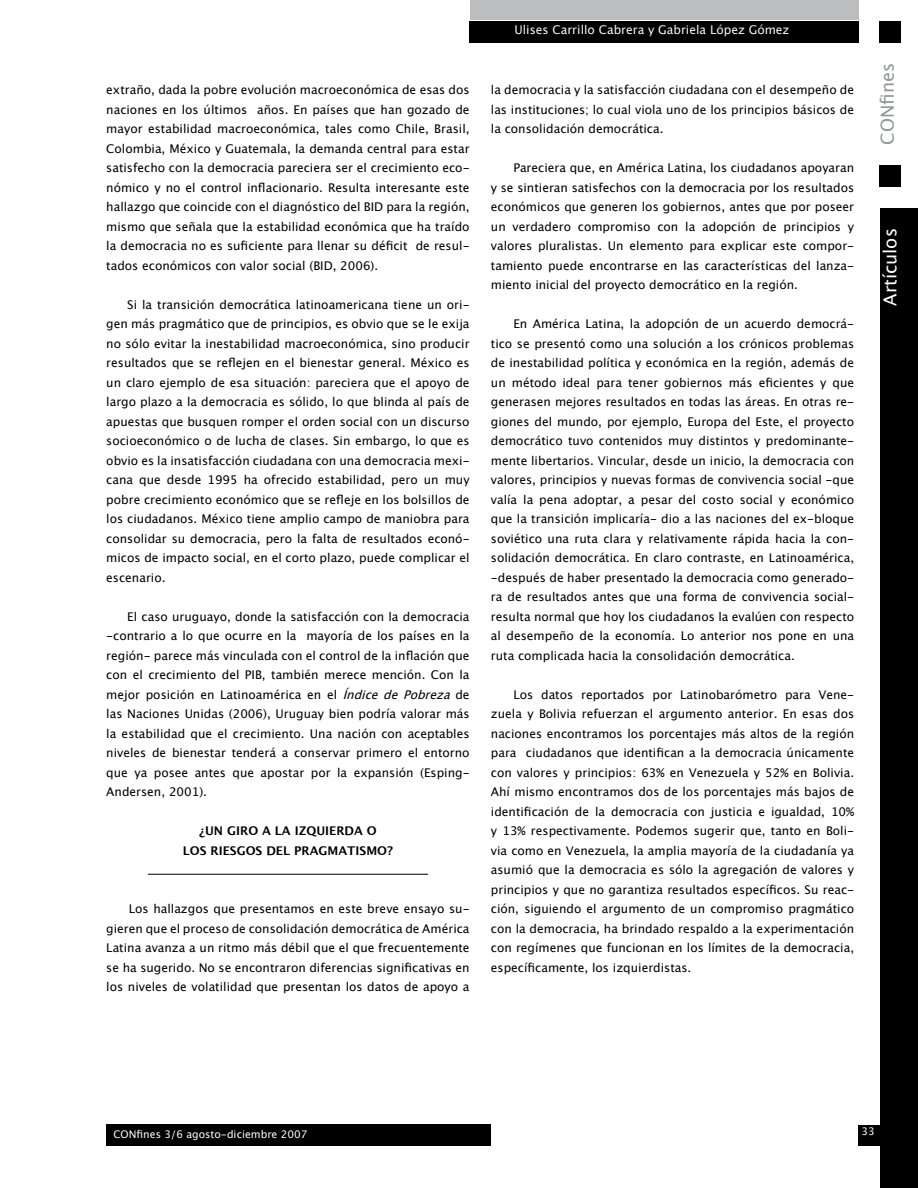
<style>
.page{position:relative;width:918px;height:1188px;background:#fff}
.page>*{position:absolute;margin:0;border:0;box-sizing:border-box;transform-origin:0 0}
.t1{font:18px "Lucida Grande";color:#fff}
.t2{font:18px "Lucida Grande";color:#939598}
.t3{font:12px/19.5px "Lucida Grande";color:#000;text-align:justify}
.t4{font:700 12px/19.5px "Lucida Grande";color:#000;text-align:center}
.t5{font:12px "Lucida Grande";color:#f5f5f6}
.t6{font:10.5px "Lucida Grande";color:#fcfcfc}
.s1{font-style:italic}
</style>
<div class="page">
<div style="left:880px;top:208px;width:38px;height:980px;background:#000"></div>
<div style="left:469px;top:21px;width:389px;height:21px;background:#000"></div>
<div style="left:470px;top:0;width:388px;height:19px;background:#bcbdbf"></div>
<div style="left:879px;top:21px;width:22px;height:21px;background:#000"></div>
<div style="left:879px;top:166px;width:22px;height:21px;background:#000"></div>
<div style="left:106px;top:1124px;width:385px;height:21px;background:#000"></div>
<div style="left:858px;top:1125px;width:42px;height:20px;background:#000"></div>
<hr style="left:148px;top:874px;width:280px;height:1px;background:#000">
<p class="t3" style="left:106px;top:81px;width:365px">extraño, dada la pobre evolución macroeconómica de esas dos naciones en los últimos años. En países que han gozado de mayor estabilidad macroeconómica, tales como Chile, Brasil, Colombia, México y Guatemala, la demanda central para estar satisfecho con la democracia pareciera ser el crecimiento eco&shy;nómico y no el control inflacionario. Resulta interesante este hallazgo que coincide con el diagnóstico del BID para la región, mismo que señala que la estabilidad económica que ha traído la democracia no es suficiente para llenar su déficit de resul&shy;tados económicos con valor social (BID, 2006).</p>
<p class="t3" style="left:106px;top:295px;width:365px;text-indent:21px">Si la transición democrática latinoamericana tiene un ori&shy;gen más pragmático que de principios, es obvio que se le exija no sólo evitar la inestabilidad macroeconómica, sino producir resultados que se reflejen en el bienestar general. México es un claro ejemplo de esa situación: pareciera que el apoyo de largo plazo a la democracia es sólido, lo que blinda al país de apuestas que busquen romper el orden social con un discurso socioeconómico o de lucha de clases. Sin embargo, lo que es obvio es la insatisfacción ciudadana con una democracia mexi&shy;cana que desde 1995 ha ofrecido estabilidad, pero un muy pobre crecimiento económico que se refleje en los bolsillos de los ciudadanos. México tiene amplio campo de maniobra para consolidar su democracia, pero la falta de resultados econó&shy;micos de impacto social, en el corto plazo, puede complicar el escenario.</p>
<p class="t3" style="left:106px;top:607px;width:365px;text-indent:21px">El caso uruguayo, donde la satisfacción con la democracia -contrario a lo que ocurre en la mayoría de los países en la región- parece más vinculada con el control de la inflación que con el crecimiento del PIB, también merece mención. Con la mejor posición en Latinoamérica en el <span class="s1">ÍndicedePobreza</span>de las Naciones Unidas (2006), Uruguay bien podría valorar más la estabilidad que el crecimiento. Una nación con aceptables niveles de bienestar tenderá a conservar primero el entorno que ya posee antes que apostar por la expansión (Esping-Andersen, 2001).</p>
<p class="t4" style="left:183px;top:822px;width:212px">¿UN GIRO A LA IZQUIERDA O<br>LOS RIESGOS DEL PRAGMATISMO?</p>
<p class="t3" style="left:106px;top:900px;width:365px;text-indent:22px">Los hallazgos que presentamos en este breve ensayo su&shy;gieren que el proceso de consolidación democrática de América Latina avanza a un ritmo más débil que el que frecuentemente se ha sugerido. No se encontraron diferencias significativas en los niveles de volatilidad que presentan los datos de apoyo a</p>
<p class="t5" style="left:515px;top:22px;width:276px">Ulises Carrillo Cabrera y Gabriela López Gómez</p>
<p class="t3" style="left:491px;top:81px;width:365px">la democracia y la satisfacción ciudadana con el desempeño de las instituciones; lo cual viola uno de los principios básicos de la consolidación democrática.</p>
<p class="t3" style="left:491px;top:159px;width:365px;text-indent:22px">Pareciera que, en América Latina, los ciudadanos apoyaran y se sintieran satisfechos con la democracia por los resultados económicos que generen los gobiernos, antes que por poseer un verdadero compromiso con la adopción de principios y valores pluralistas. Un elemento para explicar este compor&shy;tamiento puede encontrarse en las características del lanza&shy;miento inicial del proyecto democrático en la región.</p>
<p class="t3" style="left:491px;top:315px;width:365px;text-indent:22px">En América Latina, la adopción de un acuerdo democrá&shy;tico se presentó como una solución a los crónicos problemas de inestabilidad política y económica en la región, además de un método ideal para tener gobiernos más eficientes y que generasen mejores resultados en todas las áreas. En otras re&shy;giones del mundo, por ejemplo, Europa del Este, el proyecto democrático tuvo contenidos muy distintos y predominante&shy;mente libertarios. Vincular, desde un inicio, la democracia con valores, principios y nuevas formas de convivencia social -que valía la pena adoptar, a pesar del costo social y económico que la transición implicaría- dio a las naciones del ex-bloque soviético una ruta clara y relativamente rápida hacia la con&shy;solidación democrática. En claro contraste, en Latinoamérica, -después de haber presentado la democracia como generado&shy;ra de resultados antes que una forma de convivencia social&shy;resulta normal que hoy los ciudadanos la evalúen con respecto al desempeño de la economía. Lo anterior nos pone en una ruta complicada hacia la consolidación democrática.</p>
<p class="t3" style="left:491px;top:685px;width:365px;text-indent:23px">Los datos reportados por Latinobarómetro para Vene&shy;zuela y Bolivia refuerzan el argumento anterior. En esas dos naciones encontramos los porcentajes más altos de la región para ciudadanos que identifican a la democracia únicamente con valores y principios: 63% en Venezuela y 52% en Bolivia.<br>Ahí mismo encontramos dos de los porcentajes más bajos de identificación de la democracia con justicia e igualdad, 10% y 13% respectivamente. Podemos sugerir que, tanto en Boli&shy;via como en Venezuela, la amplia mayoría de la ciudadanía ya asumió que la democracia es sólo la agregación de valores y principios y que no garantiza resultados específicos. Su reac&shy;ción, siguiendo el argumento de un compromiso pragmático con la democracia, ha brindado respaldo a la experimentación con regímenes que funcionan en los límites de la democracia, específicamente, los izquierdistas.</p>
<h1 class="t2" style="left:877px;top:145px;width:83px;rotate:-90deg">CONfines</h1>
<h1 class="t1" style="left:880px;top:306px;width:79px;rotate:-90deg">Artículos</h1>
<p class="t6" style="left:113px;top:1129px;width:196px">CONfines 3/6 agosto-diciembre 2007</p>
<p class="t6" style="left:862px;top:1126px;width:15px">33</p>
</div>
